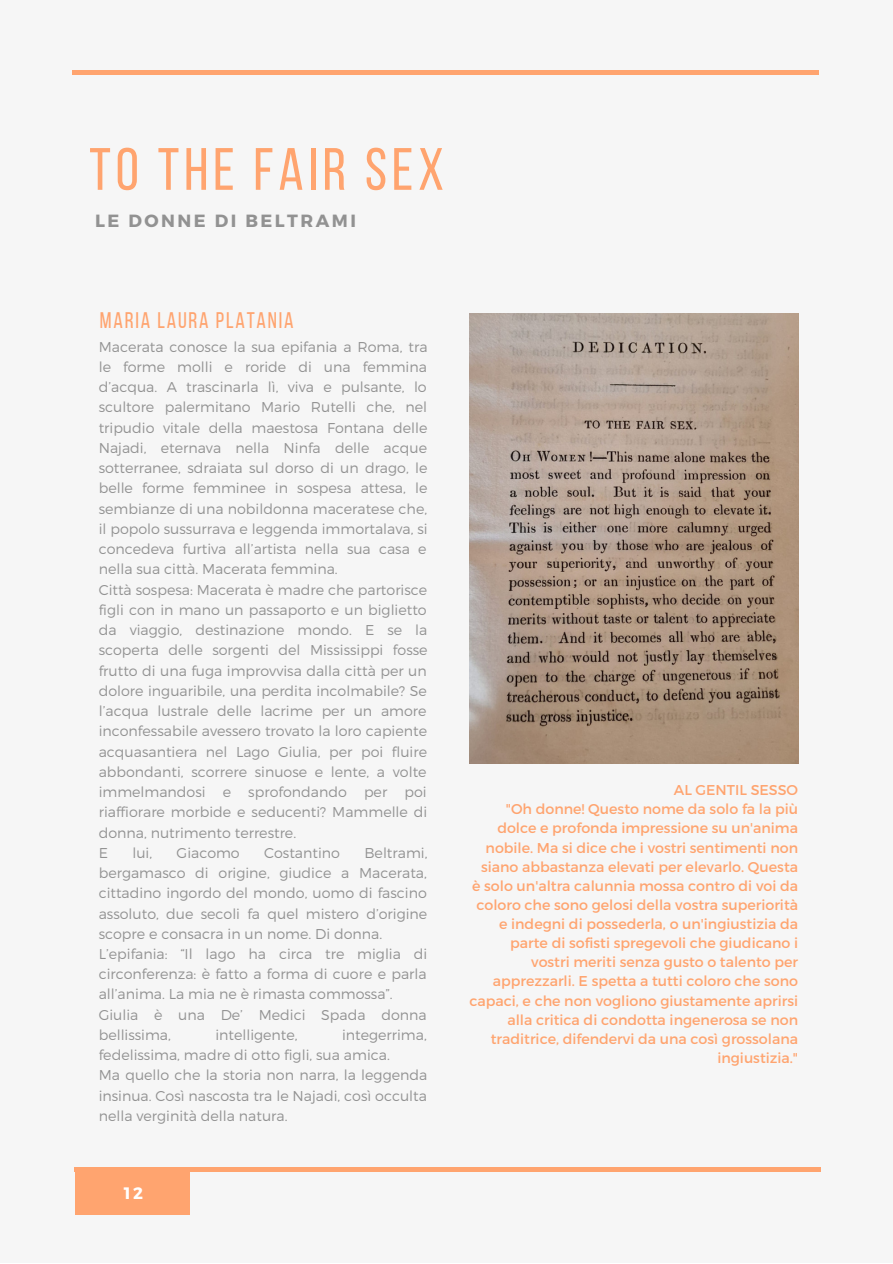
<style>
.page{position:relative;width:893px;height:1264px;background:#fff}
.page>*{position:absolute;margin:0;border:0;box-sizing:border-box;transform-origin:0 0}
.t1{font:59.55px "Bebas Neue";letter-spacing:.08em;color:#ffa46f}
.t2{font:22.5px "Bebas Neue";letter-spacing:.08em;color:#ffa46f}
.t3{font:700 17.7px "Montserrat";letter-spacing:.14em;color:#929292}
.t4{font:700 16.5px "Montserrat";color:#fff}
.t5{font:300 14.25px/20.2px "Montserrat";color:#929292;text-align:justify}
.t6{font:14.25px/19px "Montserrat";color:#ffa46f;text-align:right}
</style>
<div class="page">
<div style="left:0;top:0;width:892px;height:1262px;background:#f6f6f6"></div>
<hr style="left:72px;top:71px;width:747px;height:3px;background:#ffa46f">
<hr style="left:74px;top:1167px;width:747px;height:4px;background:#ffa46f">
<div style="left:75px;top:1168px;width:115px;height:46px;background:#ffa46f"></div>
<img style="left:469px;top:313px;width:329px;height:450px">
<p class="t1" style="left:89px;top:145px;width:356px">TO THE FAIR SEX</p>
<p class="t3" style="left:95px;top:209px;width:262px">LE DONNE DI BELTRAMI</p>
<p class="t2" style="left:100px;top:311px;width:195px">MARIA LAURA PLATANIA</p>
<p class="t5" style="left:99px;top:336px;width:330px">Macerata conosce la sua epifania a Roma, tra le forme molli e roride di una femmina d’acqua. A trascinarla lì, viva e pulsante, lo scultore palermitano Mario Rutelli che, nel tripudio vitale della maestosa Fontana delle Najadi, eternava nella Ninfa delle acque sotterranee, sdraiata sul dorso di un drago, le belle forme femminee in sospesa attesa, le sembianze di una nobildonna maceratese che, il popolo sussurrava e leggenda immortalava, si concedeva furtiva all’artista nella sua casa e nella sua città. Macerata femmina.</p>
<p class="t5" style="left:99px;top:578px;width:330px">Città sospesa: Macerata è madre che partorisce figli con in mano un passaporto e un biglietto da viaggio, destinazione mondo. E se la scoperta delle sorgenti del Mississippi fosse frutto di una fuga improvvisa dalla città per un dolore inguaribile, una perdita incolmabile? Se l’acqua lustrale delle lacrime per un amore inconfessabile avessero trovato la loro capiente acquasantiera nel Lago Giulia, per poi fluire abbondanti, scorrere sinuose e lente, a volte immelmandosi e sprofondando per poi riaffiorare morbide e seducenti? Mammelle di donna, nutrimento terrestre.</p>
<p class="t5" style="left:99px;top:841px;width:11px">E</p>
<p class="t5" style="left:132px;top:841px;width:21px">lui,</p>
<p class="t5" style="left:177px;top:841px;width:65px">Giacomo</p>
<p class="t5" style="left:264px;top:841px;width:77px">Costantino</p>
<p class="t5" style="left:99px;top:841px;width:330px;text-indent:266px">Beltrami, bergamasco di origine, giudice a Macerata, cittadino ingordo del mondo, uomo di fascino assoluto, due secoli fa quel mistero d’origine scopre e consacra in un nome. Di donna.</p>
<p class="t5" style="left:99px;top:943px;width:330px">L’epifania: “Il lago ha circa tre miglia di circonferenza: è fatto a forma di cuore e parla all’anima. La mia ne è rimasta commossa”.</p>
<p class="t5" style="left:99px;top:1003px;width:329px">Giulia è una De’ Medici Spada donna bellissima,</p>
<p class="t5" style="left:215px;top:1024px;width:84px">intelligente,</p>
<p class="t5" style="left:99px;top:1024px;width:329px;text-indent:243px">integerrima, fedelissima, madre di otto figli, sua amica.</p>
<p class="t5" style="left:99px;top:1064px;width:330px">Ma quello che la storia non narra, la leggenda insinua. Così nascosta tra le Najadi, così occulta nella verginità della natura.</p>
<p class="t4" style="left:124px;top:1182px;width:21px">12</p>
<p class="t6" style="left:673px;top:780px;width:126px">AL GENTIL SESSO</p>
<p class="t6" style="left:469px;top:799px;width:330px">"Oh donne! Questo nome da solo fa la più dolce e profonda impressione su un'anima nobile. Ma si dice che i vostri sentimenti non siano abbastanza elevati per elevarlo. Questa è solo un'altra calunnia mossa contro di voi da coloro che sono gelosi della vostra superiorità e indegni di possederla, o un'ingiustizia da parte di sofisti spregevoli che giudicano i vostri meriti senza gusto o talento per apprezzarli. E spetta a tutti coloro che sono capaci, e che non vogliono giustamente aprirsi alla critica di condotta ingenerosa se non traditrice, difendervi da una così grossolana ingiustizia."</p>
</div>
